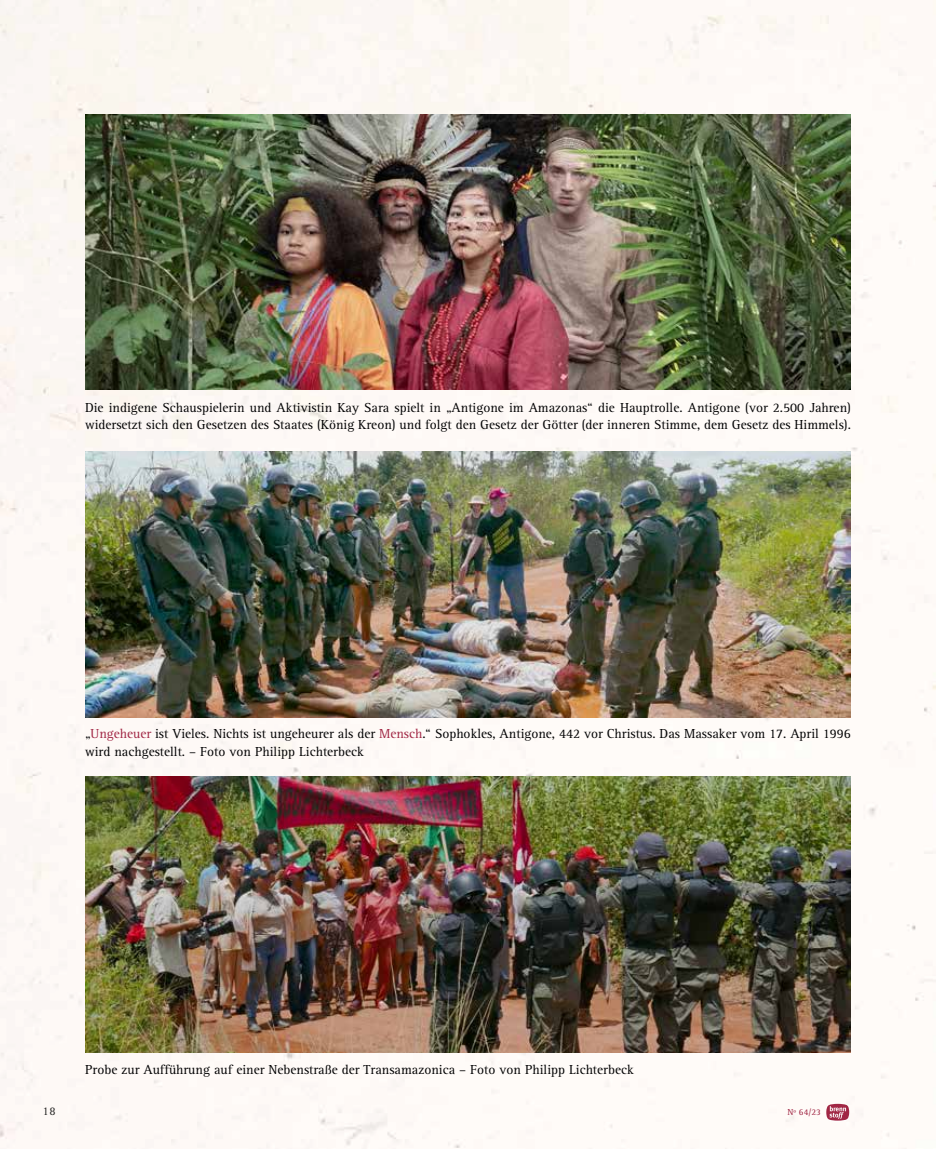
<style>
.page{position:relative;width:936px;height:1149px;background:#fff}
.page>*{position:absolute;margin:0;border:0;box-sizing:border-box;transform-origin:0 0}
.t1{font:13.5px/17.2px "Rotis Serif Std";color:#020203}
.t2{font:12px "Rotis Serif Std";color:#282827}
.t3{font:9px "Rotis Serif Std";color:#a12644}
.s1{color:#a12644}
</style>
<div class="page">
<div style="left:0;top:0;width:935px;height:1148px;background:#fef9f6"></div>
<img style="left:85px;top:115px;width:765px;height:274px">
<img style="left:85px;top:451px;width:765px;height:266px">
<img style="left:85px;top:776px;width:765px;height:276px">
<svg style="left:826px;top:1103px;width:23px;height:18px"></svg>
<p class="t1" style="left:85px;top:399px;width:767px">Die indigene Schauspielerin und Aktivistin Kay Sara spielt in „Antigone im Amazonas“ die Hauptrolle. Antigone (vor 2.500 Jahren) widersetzt sich den Gesetzen des Staates (König Kreon) und folgt den Gesetz der Götter (der inneren Stimme, dem Gesetz des Himmels).</p>
<p class="t1" style="left:85px;top:725px;width:767px">„<span class="s1">Ungeheuer</span> ist Vieles. Nichts ist ungeheurer als der <span class="s1">Mensch</span>.“ Sophokles, Antigone, 442 vor Christus. Das Massaker vom 17. April 1996 wird nachgestellt. – Foto von Philipp Lichterbeck</p>
<p class="t2" style="left:43px;top:1103px;width:15px">18</p>
<p class="t1" style="left:85px;top:1060px;width:550px">Probe zur Aufführung auf einer Nebenstraße der Transamazonica – Foto von Philipp Lichterbeck</p>
<p class="t3" style="left:787px;top:1106px;width:35px">Nº 64/23</p>
</div>
